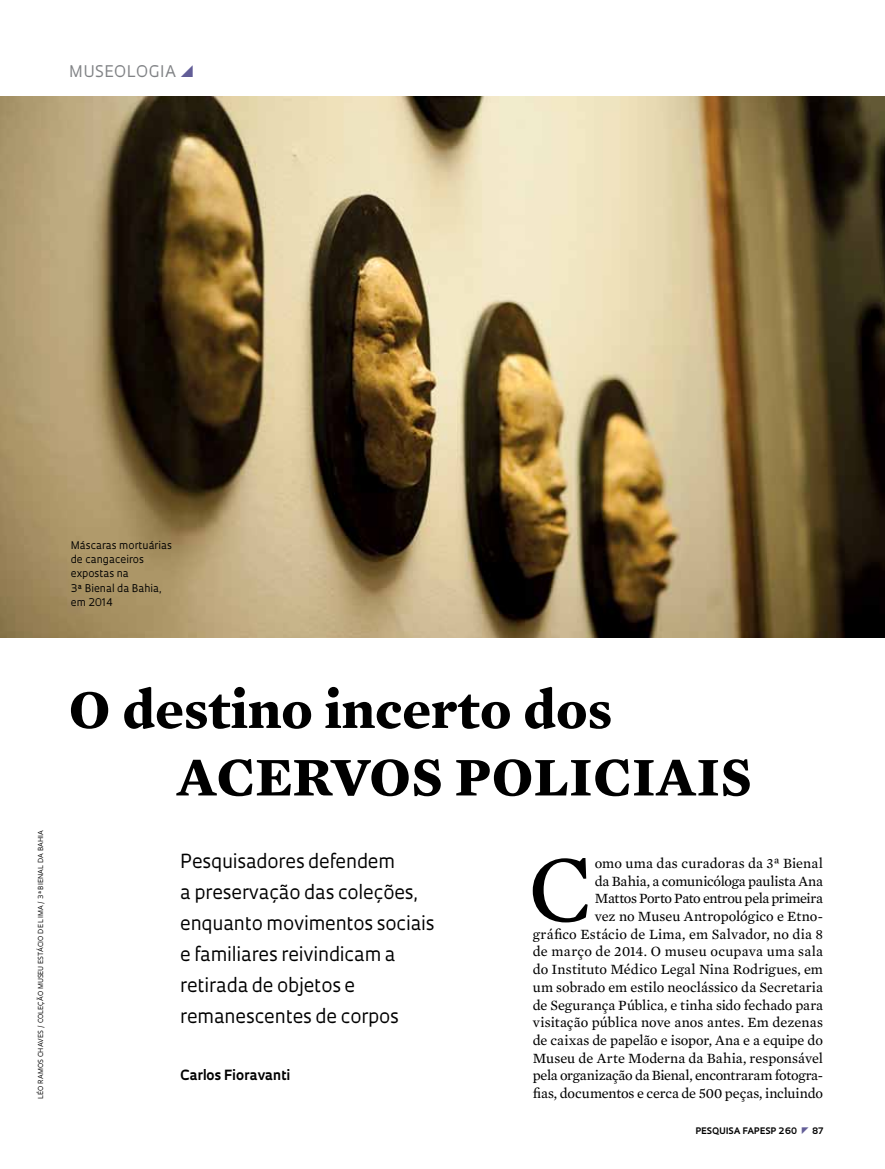
<style>
.page{position:relative;width:885px;height:1169px;background:#fff}
.page>*{position:absolute;margin:0;border:0;box-sizing:border-box;transform-origin:0 0}
.t1{font:96.15px "Mercury Text G2";color:#000}
.t2{font:700 55.5px/67.5px "Mercury Text G2";color:#000}
.t3{font:18.75px/30.9px "Oculum";letter-spacing:-.01em;color:#000}
.t4{font:15.6px "Oculum";color:#808285}
.t5{font:14.4px/17.7px "Mercury Text G2";color:#000;text-align:right}
.t6{font:700 13.65px "Oculum";letter-spacing:-.005em;color:#000}
.t7{font:10.35px/14.1px "Oculum";color:#000}
.t8{font:700 8.7px "Oculum";letter-spacing:.015em;color:#000}
.t9{font:6.75px "Oculum";letter-spacing:.015em;color:#000}
</style>
<div class="page">
<img style="left:0;top:96px;width:885px;height:541px">
<p class="t4" style="left:69px;top:61px;width:12px">MUSEO</p>
<p class="t4" style="left:127px;top:61px;width:40px">LOGIA</p>
<p class="t7" style="left:71px;top:538px;width:103px">M áscaras mortuárias de cangaceiros expostas na<br>3ª Bienal da Bahia, em 2014</p>
<p class="t9" style="left:36px;top:1098px;width:270px;rotate:-90deg">Léo Ramos Chaves / Coleção M useu Estácio de Lima / 3ª Bienal da Bahia</p>
<h2 class="t2" style="left:176px;top:673px;width:577px;text-indent:-108px">O destino incerto dos acervos policiais</h2>
<h3 class="t3" style="left:180px;top:844px;width:256px">Pesquisadores defendem<br>a preservação das coleções, enquanto movimentos sociais e familiares reivindicam a retirada de objetos e remanescentes de corpos</h3>
<p class="t6" style="left:180px;top:1066px;width:111px">Carlos Fioravanti</p>
<p class="t5" style="left:533px;top:853px;width:292px">omo uma das curadoras da 3ª Bienal<br>da Bahia, a comunicóloga paulista Ana<br>Mattos Porto Pato entrou pela primeira<br>vez no Museu Antropológico e Etno-<br>gráfico Estácio de Lima, em Salvador, no dia 8 de março de 2014. O museu ocupava uma sala do Instituto Médico Legal Nina Rodrigues, em um sobrado em estilo neoclássico da Secretaria de Segurança Pública, e tinha sido fechado para visitação pública nove anos antes. Em dezenas de caixas de papelão e isopor, Ana e a equipe do Museu de Arte Moderna da Bahia, responsável pela organização da Bienal, encontraram fotogra&shy;fias, documentos e cerca de 500 peças, incluindo</p>
<h1 class="t1" style="left:528px;top:819px;width:67px">C</h1>
<p class="t8" style="left:696px;top:1124px;width:103px">pESQUISA FAPESP 260</p>
<p class="t8" style="left:812px;top:1124px;width:13px">87</p>
</div>
